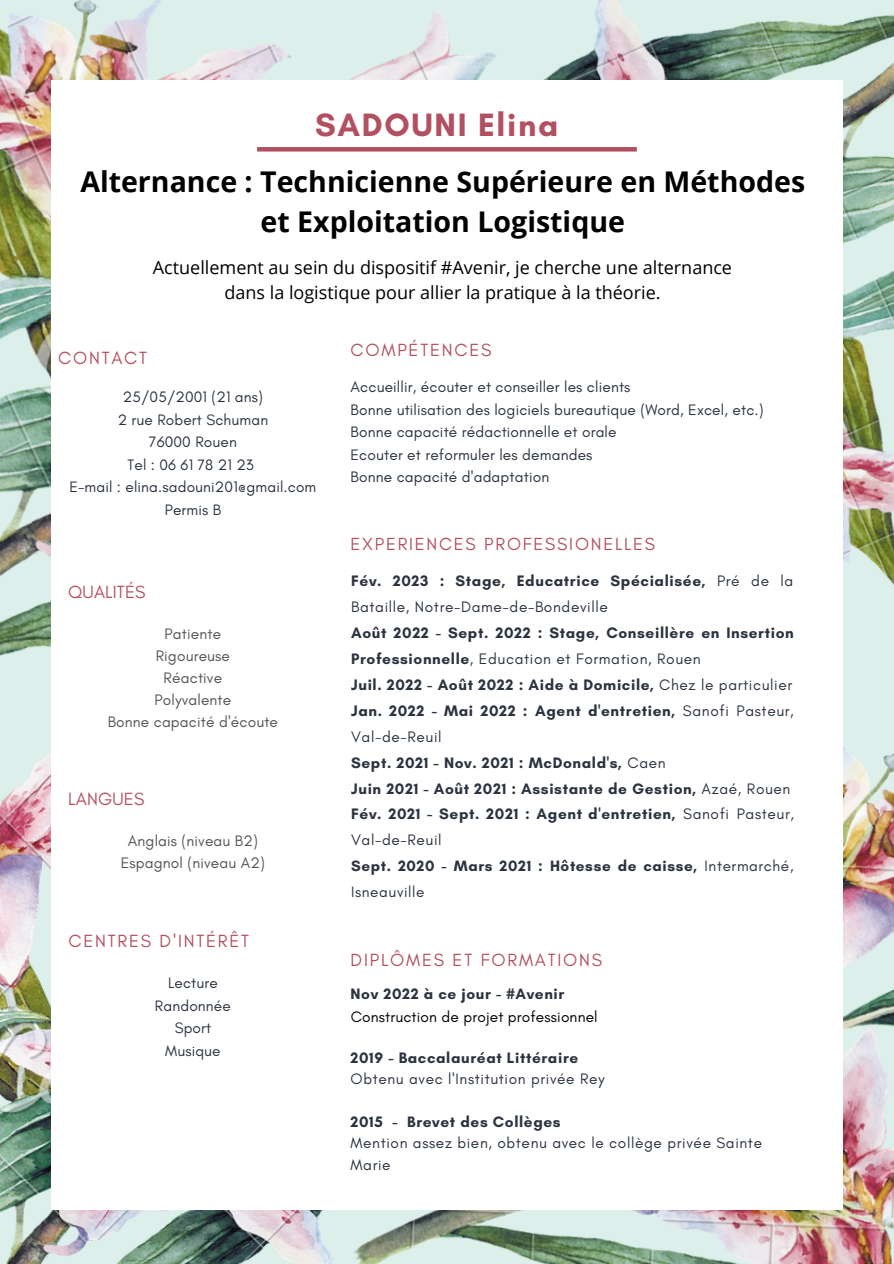
<style>
.page{position:relative;width:894px;height:1264px;background:#fff}
.page>*{position:absolute;margin:0;border:0;box-sizing:border-box;transform-origin:0 0}
.t1{font:700 32.85px "Glacial Indifference";letter-spacing:.05em;color:#b25061}
.t2{font:700 28.5px/39.5px "Open Sans";color:#000;text-align:center}
.t3{font:18px/24.8px "Open Sans";color:#000;text-align:center}
.t4{font:18px "Glacial Indifference";letter-spacing:.1em;color:#b25061}
.t5{font:18px "Glacial Indifference";letter-spacing:.01em;color:#b25061}
.t6{font:17.85px "Glacial Indifference";letter-spacing:.1em;color:#b25061}
.t7{font:700 15.45px/26px "Glacial Indifference";letter-spacing:.04em;color:#2b3340}
.t8{font:15.45px/22.5px "Glacial Indifference";letter-spacing:.01em;color:#2b3340;text-align:center}
.t9{font:15.45px/26px "Glacial Indifference";letter-spacing:.04em;color:#2b3340}
.t10{font:15.45px/22px "Glacial Indifference";letter-spacing:.01em;color:#545454;text-align:center}
.t11{font:15.45px "Glacial Indifference";letter-spacing:.01em;color:#000}
.t12{font:700 15.3px/26px "Glacial Indifference";letter-spacing:.04em;color:#2b3340}
.s1{font-weight:700}
.s2{font-weight:400}
</style>
<div class="page">
<img style="left:0;top:0;width:318px;height:648px">
<img style="left:318px;top:0;width:575px;height:573px">
<img style="left:422px;top:573px;width:471px;height:690px">
<img style="left:0;top:648px;width:422px;height:615px">
<div style="left:52px;top:80px;width:790px;height:1130px;background:#fff"></div>
<hr style="left:257px;top:147px;width:379px;height:4px;background:#b25061">
<h1 class="t1" style="left:315px;top:105px;width:244px">SADOUNI Elina</h1>
<h2 class="t2" style="left:80px;top:161px;width:726px">Alternance : Technicienne Supérieure en Méthodes et Exploitation Logistique</h2>
<p class="t3" style="left:153px;top:255px;width:580px">Actuellement au sein du dispositif #Avenir, je cherche une alternance dans la logistique pour allier la pratique à la théorie.</p>
<p class="t4" style="left:58px;top:347px;width:90px">CONTACT</p>
<p class="t8" style="left:69px;top:385px;width:248px">25/05/2001 (21 ans)<br>2 rue Robert Schuman<br>76000 Rouen<br>Tel : 06 61 78 21 23<br>E-mail : elina.sadouni201@gmail.com<br>Permis B</p>
<p class="t5" style="left:68px;top:580px;width:79px">QUALITÉS</p>
<p class="t10" style="left:108px;top:622px;width:172px">Patiente<br>Rigoureuse<br>Réactive<br>Polyvalente<br>Bonne capacité d'écoute</p>
<p class="t5" style="left:68px;top:788px;width:78px">LANGUES</p>
<p class="t10" style="left:121px;top:829px;width:145px">Anglais (niveau B2)<br>Espagnol (niveau A2)</p>
<p class="t4" style="left:68px;top:930px;width:182px">CENTRES D'INTÉRÊT</p>
<p class="t8" style="left:155px;top:971px;width:77px">Lecture<br>Randonnée<br>Sport<br>Musique</p>
<p class="t4" style="left:350px;top:338px;width:142px">COMPÉTENCES</p>
<p class="t8" style="left:350px;top:375px;width:414px;text-align:left">Accueillir, écouter et conseiller les clients<br>Bonne utilisation des logiciels bureautique (Word, Excel, etc.)<br>Bonne capacité rédactionnelle et orale<br>Ecouter et reformuler les demandes<br>Bonne capacité d'adaptation</p>
<p class="t6" style="left:350px;top:533px;width:306px">EXPERIENCES PROFESSIONELLES</p>
<p class="t9" style="left:351px;top:568px;width:443px"><span class="s1">Fév. 2023 : Stage, Educatrice Spécialisée,</span> Pré de la<br>Bataille, Notre-Dame-de-Bondeville</p>
<p class="t7" style="left:351px;top:619px;width:444px">Août 2022 - Sept. 2022 : Stage, Conseillère en Insertion Professionnelle<span class="s2">, Education et Formation, Rouen<br></span>Juil. 2022 - Août 2022 : Aide à Domicile, <span class="s2">Chez le particulier </span>Jan. 2022 - Mai 2022 : Agent d'entretien, <span class="s2">Sanofi Pasteur, Val-de-Reuil<br></span>Sept. 2021 - Nov. 2021 : McDonald's, <span class="s2">Caen<br></span>Juin 2021 - Août 2021 : Assistante de Gestion, <span class="s2">Azaé, Rouen </span>Fév. 2021 - Sept. 2021 : Agent d'entretien, <span class="s2">Sanofi Pasteur, Val-de-Reuil</span></p>
<p class="t12" style="left:351px;top:853px;width:444px">Sept. 2020 - Mars 2021 : Hôtesse de caisse, <span class="s2">Intermarché,<br>Isneauville</span></p>
<p class="t4" style="left:350px;top:949px;width:253px">DIPLÔMES ET FORMATIONS</p>
<p class="t7" style="left:350px;top:980px;width:215px">Nov 2022 à ce jour - #Avenir</p>
<p class="t11" style="left:350px;top:1007px;width:248px">Construction de projet professionnel</p>
<p class="t7" style="left:350px;top:1044px;width:229px">2019 - Baccalauréat Littéraire</p>
<p class="t9" style="left:350px;top:1065px;width:255px">Obtenu avec l'Institution privée Rey</p>
<p class="t7" style="left:350px;top:1108px;width:212px">2015 - Brevet des Collèges</p>
<p class="t9" style="left:350px;top:1132px;width:413px;line-height:21.5px">Mention assez bien, obtenu avec le collège privée Sainte<br>Marie</p>
</div>
